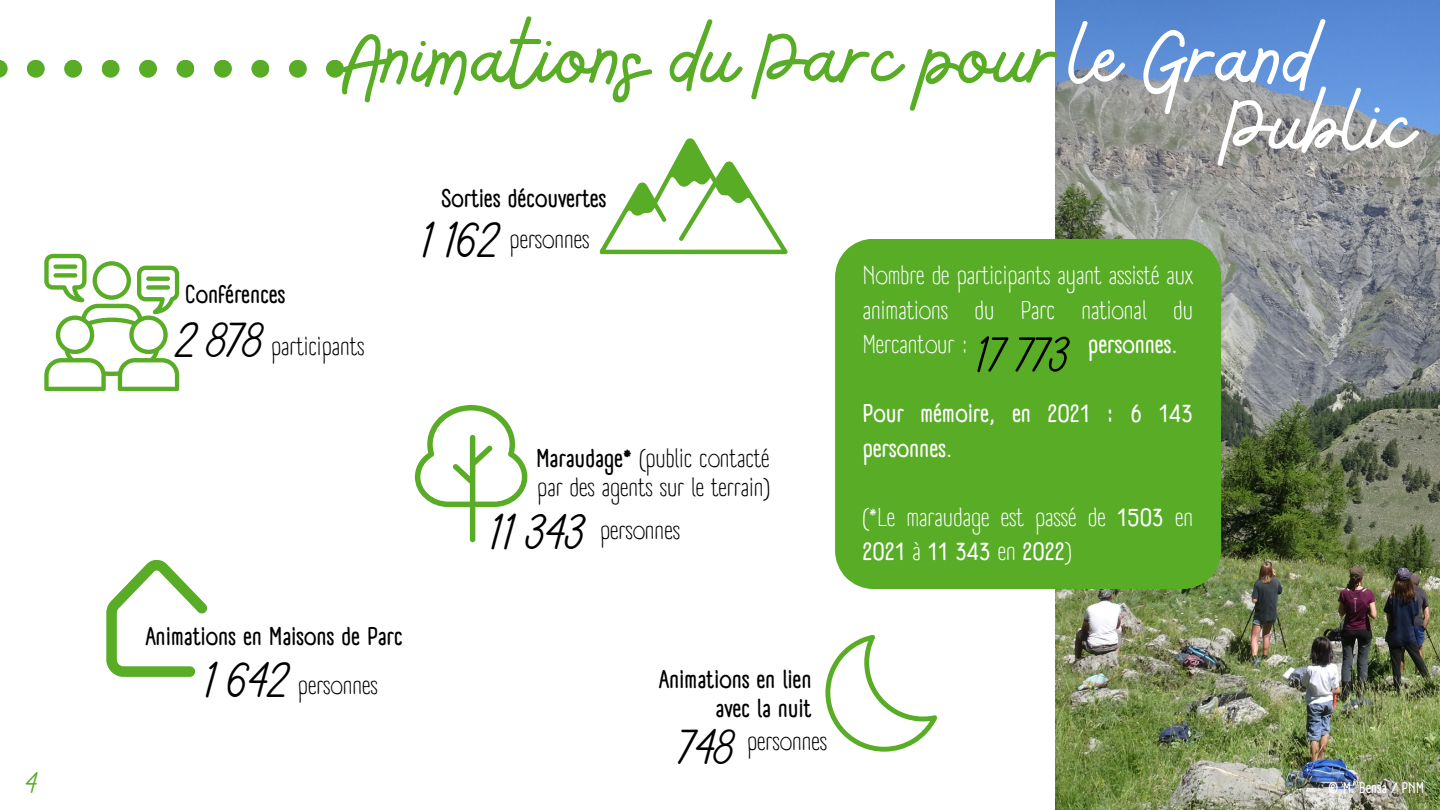
<style>
.page{position:relative;width:1440px;height:810px;background:#fff}
.page>*{position:absolute;margin:0;border:0;box-sizing:border-box;transform-origin:0 0}
.t1{font:100px "Bellaboo";color:#58ac26}
.t2{font:100px "Bellaboo";color:#fff}
.t3{font:50px "Bellaboo";color:#000}
.t4{font:30px "Bellaboo";color:#58ac26}
.t5{font:25px/34.5px "A Day Without Sun Text";color:#fff;text-align:justify}
.t6{font:25px/52.6px "A Day Without Sun Text";color:#000}
.t7{font:700 25px/28.5px "A Day Without Sun Text";color:#000}
.t8{font:700 25px/34.5px "A Day Without Sun Text";color:#fff}
.t9{font:700 15px "A Day Without Sun Text";color:#fff}
.s1{color:#fff}
.s2{font-weight:700}
.s3{font-family:"Bellaboo";font-size:50px}
.s4{font-family:"Bellaboo";font-weight:400;font-size:50px}
.s5{font-weight:400}
</style>
<div class="page">
<img style="left:1055px;top:0;width:385px;height:810px">
<div style="left:326px;top:60px;width:18px;height:18px;background:#58ac26;border-radius:50%"></div>
<div style="left:289px;top:60px;width:18px;height:18px;background:#58ac26;border-radius:50%"></div>
<div style="left:251px;top:60px;width:18px;height:18px;background:#58ac26;border-radius:50%"></div>
<div style="left:214px;top:60px;width:18px;height:18px;background:#58ac26;border-radius:50%"></div>
<div style="left:177px;top:60px;width:17px;height:18px;background:#58ac26;border-radius:50%"></div>
<div style="left:139px;top:60px;width:18px;height:18px;background:#58ac26;border-radius:50%"></div>
<div style="left:102px;top:60px;width:18px;height:18px;background:#58ac26;border-radius:50%"></div>
<div style="left:64px;top:60px;width:18px;height:18px;background:#58ac26;border-radius:50%"></div>
<div style="left:27px;top:60px;width:18px;height:18px;background:#58ac26;border-radius:50%"></div>
<svg style="left:0;top:60px;width:8px;height:18px"></svg>
<svg style="left:825px;top:635px;width:112px;height:117px"></svg>
<svg style="left:599px;top:138px;width:189px;height:117px"></svg>
<svg style="left:106px;top:560px;width:101px;height:117px"></svg>
<div style="left:835px;top:239px;width:386px;height:349px;background:#58ac26"></div>
<svg style="left:44px;top:254px;width:135px;height:137px"></svg>
<div style="left:53px;top:264px;width:24px;height:5px;background:#58ac26;border-radius:2px"></div>
<svg style="left:146px;top:277px;width:24px;height:4px"></svg>
<div style="left:53px;top:273px;width:24px;height:5px;background:#58ac26;border-radius:2px"></div>
<div style="left:146px;top:285px;width:24px;height:5px;background:#58ac26;border-radius:2px"></div>
<svg style="left:415px;top:405px;width:112px;height:137px"></svg>
<p class="t4" style="left:28px;top:763px;width:13px">4</p>
<h1 class="t1" style="left:337px;top:-6px;width:980px">Animations du Parc pour<span class="s1">le Grand</span></h1>
<h1 class="t2" style="left:1225px;top:61px;width:191px">Public</h1>
<p class="t6" style="left:179px;top:268px;width:187px"><span class="s2">Conférences<br></span><span class="s3">2 878</span> participants</p>
<p class="t7" style="left:425px;top:178px;width:183px;line-height:41.1px;text-indent:17px">Sorties découvertes<br><span class="s4">1 162</span> <span class="s5">personnes</span></p>
<p class="t7" style="left:208px;top:612px;width:197px;line-height:49.3px;text-indent:-62px">Animations en Maisons de Parc<br><span class="s4">1 642</span> <span class="s5">personnes</span></p>
<p class="t6" style="left:537px;top:445px;width:235px;line-height:28.5px"><span class="s2">Maraudage*</span> (public contacté par des agents sur le terrain)</p>
<h2 class="t3" style="left:493px;top:499px;width:96px">11 343</h2>
<p class="t6" style="left:600px;top:504px;width:81px">personnes</p>
<p class="t7" style="left:659px;top:665px;width:154px;text-align:right">Animations en lien avec la nuit</p>
<p class="t6" style="left:682px;top:715px;width:147px"><span class="s3">748</span> personnes</p>
<p class="t5" style="left:863px;top:258px;width:332px">Nombre de participants ayant assisté aux animations du Parc national du Mercantour :</p>
<h2 class="t3" style="left:979px;top:322px;width:95px">17 773</h2>
<p class="t8" style="left:1088px;top:327px;width:91px">personnes.</p>
<p class="t8" style="left:863px;top:396px;width:332px">Pour mémoire, en 2021 : 6 143 personnes.</p>
<p class="t5" style="left:863px;top:500px;width:332px">(*Le maraudage est passé de <span class="s2">1503</span> en<br><span class="s2">2021</span> à <span class="s2">11 343</span> en <span class="s2">2022</span>)</p>
<p class="t9" style="left:1329px;top:778px;width:97px">© M. Bensa / PNM</p>
</div>
